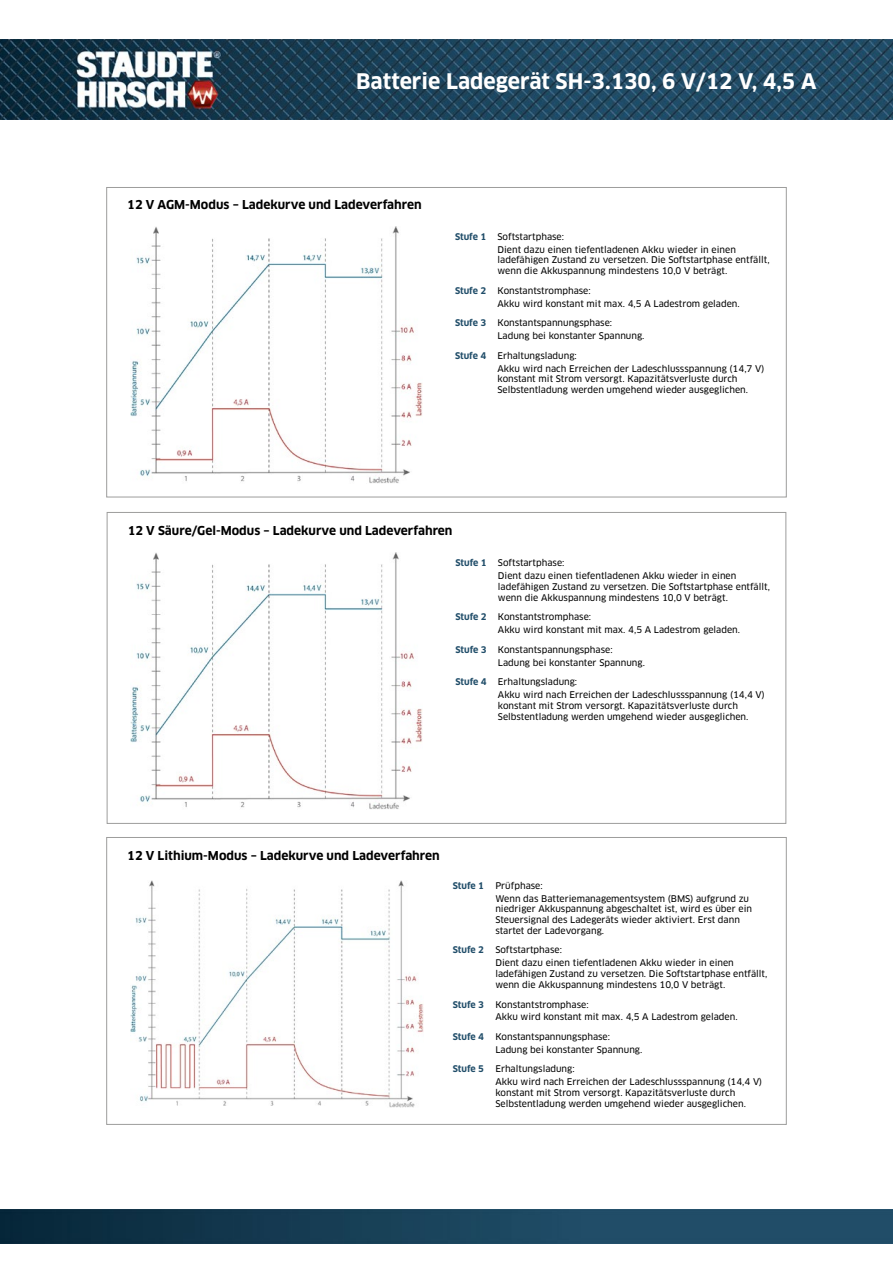
<style>
.page{position:relative;width:893px;height:1263px;background:#fff}
.page>*{position:absolute;margin:0;border:0;box-sizing:border-box;transform-origin:0 0}
.t1{font:700 21px "Clan OT";color:#fff}
.t2{font:700 12px "Clan OT";color:#000}
.t3{font:9px/12.9px "Clan OT News";color:#000}
.t4{font:700 9px "Clan OT";letter-spacing:-.005em;color:#204d69}
</style>
<div class="page">
<img style="left:0;top:1210px;width:893px;height:34px">
<img style="left:0;top:40px;width:893px;height:79px">
<img style="left:130px;top:226px;width:293px;height:257px">
<img style="left:131px;top:553px;width:292px;height:256px">
<img style="left:130px;top:881px;width:293px;height:226px">
<h1 class="t1" style="left:356px;top:69px;width:462px">Batterie Ladegerät SH-3.130, 6 V/12 V, 4,5 A</h1>
<h2 class="t2" style="left:127px;top:197px;width:296px">12 V AGM-Modus – Ladekurve und Ladeverfahren</h2>
<p class="t4" style="left:455px;top:231px;width:33px">Stufe 1</p>
<p class="t3" style="left:497px;top:230px;width:240px">Softstartphase:<br>Dient dazu einen tiefentladenen Akku wieder in einen</p>
<p class="t3" style="left:497px;top:255px;width:274px;line-height:10.8px">ladefähigen Zustand zu versetzen. Die Softstartphase entfällt, wenn die Akkuspannung mindestens 10,0 V beträgt.</p>
<p class="t4" style="left:455px;top:285px;width:33px">Stufe 2</p>
<p class="t3" style="left:497px;top:284px;width:244px">Konstantstromphase:<br>Akku wird konstant mit max. 4,5 A Ladestrom geladen.</p>
<p class="t4" style="left:455px;top:318px;width:33px">Stufe 3</p>
<p class="t3" style="left:497px;top:316px;width:148px">Konstantspannungsphase:<br>Ladung bei konstanter Spannung.</p>
<p class="t4" style="left:455px;top:350px;width:33px">Stufe 4</p>
<p class="t3" style="left:497px;top:349px;width:268px">Erhaltungsladung:<br>Akku wird nach Erreichen der Ladeschlussspannung (14,7 V)</p>
<p class="t3" style="left:497px;top:374px;width:252px;line-height:10.8px">konstant mit Strom versorgt. Kapazitätsverluste durch<br>Selbstentladung werden umgehend wieder ausgeglichen.</p>
<h2 class="t2" style="left:128px;top:523px;width:326px">12 V Säure/Gel-Modus – Ladekurve und Ladeverfahren</h2>
<p class="t4" style="left:455px;top:558px;width:33px">Stufe 1</p>
<p class="t3" style="left:498px;top:557px;width:240px">Softstartphase:<br>Dient dazu einen tiefentladenen Akku wieder in einen</p>
<p class="t3" style="left:498px;top:581px;width:274px;line-height:10.8px">ladefähigen Zustand zu versetzen. Die Softstartphase entfällt, wenn die Akkuspannung mindestens 10,0 V beträgt.</p>
<p class="t4" style="left:455px;top:612px;width:33px">Stufe 2</p>
<p class="t3" style="left:498px;top:611px;width:244px">Konstantstromphase:<br>Akku wird konstant mit max. 4,5 A Ladestrom geladen.</p>
<p class="t4" style="left:455px;top:644px;width:33px">Stufe 3</p>
<p class="t3" style="left:498px;top:643px;width:148px">Konstantspannungsphase:<br>Ladung bei konstanter Spannung.</p>
<p class="t4" style="left:455px;top:677px;width:33px">Stufe 4</p>
<p class="t3" style="left:498px;top:675px;width:268px">Erhaltungsladung:<br>Akku wird nach Erreichen der Ladeschlussspannung (14,4 V)</p>
<p class="t3" style="left:498px;top:700px;width:252px;line-height:10.8px">konstant mit Strom versorgt. Kapazitätsverluste durch<br>Selbstentladung werden umgehend wieder ausgeglichen.</p>
<h2 class="t2" style="left:127px;top:848px;width:314px">12 V Lithium-Modus – Ladekurve und Ladeverfahren</h2>
<p class="t4" style="left:453px;top:880px;width:33px">Stufe 1</p>
<p class="t3" style="left:495px;top:879px;width:255px">Prüfphase:<br>Wenn das Batteriemanagementsystem (BMS) aufgrund zu</p>
<p class="t3" style="left:495px;top:904px;width:258px;line-height:10.8px">niedriger Akkuspannung abgeschaltet ist, wird es über ein<br>Steuersignal des Ladegeräts wieder aktiviert. Erst dann startet der Ladevorgang.</p>
<p class="t4" style="left:453px;top:945px;width:33px">Stufe 2</p>
<p class="t3" style="left:495px;top:944px;width:240px">Softstartphase:<br>Dient dazu einen tiefentladenen Akku wieder in einen</p>
<p class="t3" style="left:495px;top:968px;width:274px;line-height:10.8px">ladefähigen Zustand zu versetzen. Die Softstartphase entfällt, wenn die Akkuspannung mindestens 10,0 V beträgt.</p>
<p class="t4" style="left:453px;top:999px;width:33px">Stufe 3</p>
<p class="t3" style="left:495px;top:998px;width:244px">Konstantstromphase:<br>Akku wird konstant mit max. 4,5 A Ladestrom geladen.</p>
<p class="t4" style="left:453px;top:1031px;width:33px">Stufe 4</p>
<p class="t3" style="left:495px;top:1030px;width:148px">Konstantspannungsphase:<br>Ladung bei konstanter Spannung.</p>
<p class="t4" style="left:453px;top:1064px;width:33px">Stufe 5</p>
<p class="t3" style="left:495px;top:1063px;width:268px">Erhaltungsladung:<br>Akku wird nach Erreichen der Ladeschlussspannung (14,4 V)</p>
<p class="t3" style="left:495px;top:1087px;width:252px;line-height:10.8px">konstant mit Strom versorgt. Kapazitätsverluste durch<br>Selbstentladung werden umgehend wieder ausgeglichen.</p>
</div>
